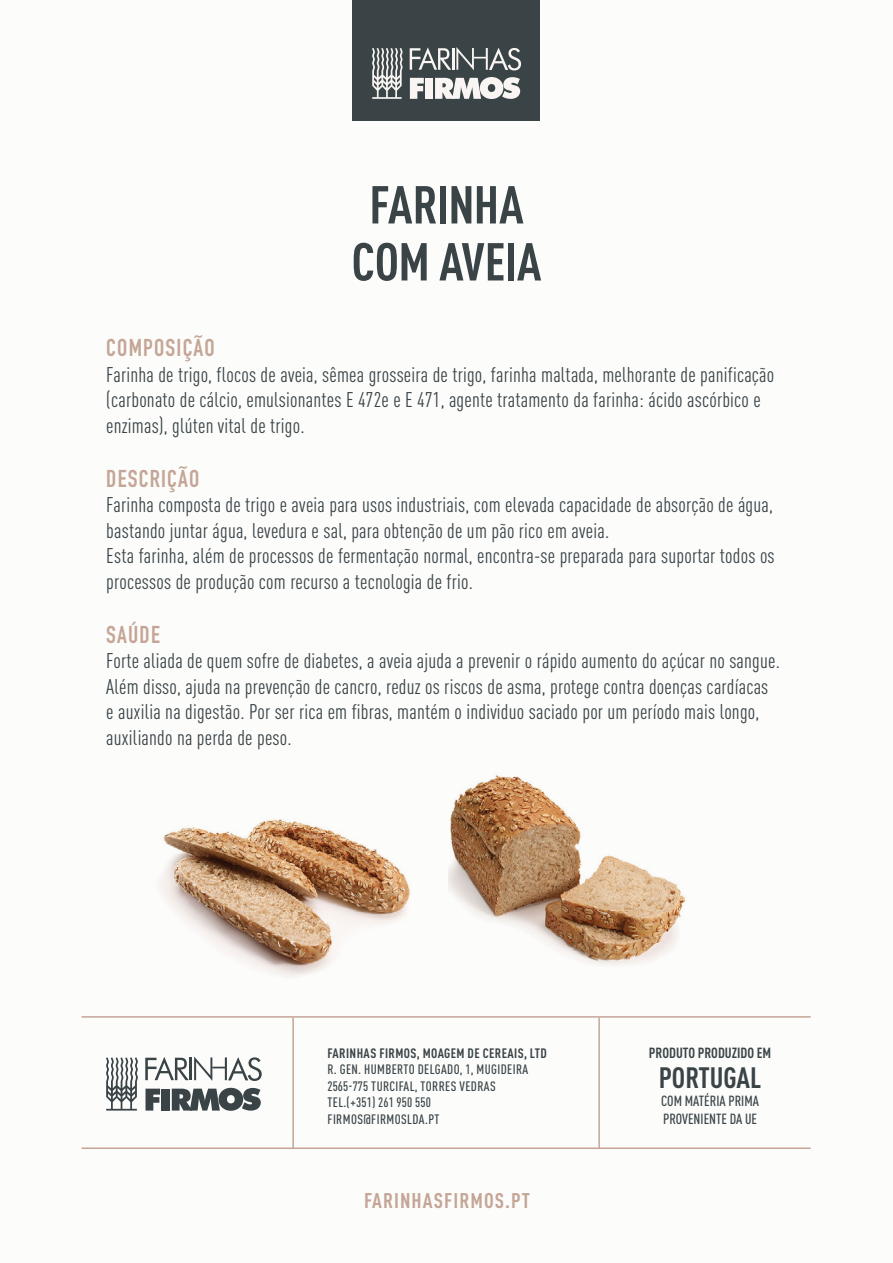
<style>
.page{position:relative;width:893px;height:1263px;background:#fcfcfb}
.page>*{position:absolute;margin:0;border:0;box-sizing:border-box;transform-origin:0 0}
.t1{font:700 condensed 52.5px "DIN Pro";letter-spacing:-.01em;color:#3a4447}
.t2{font:700 condensed 29.1px "DIN Pro";color:#3a4447}
.t3{font:700 24px "DIN Condensed";letter-spacing:.05em;color:#c4a596}
.t4{font:condensed 21px/25.5px "DIN Pro";letter-spacing:.01em;color:#3a4447}
.t5{font:700 condensed 21px "DIN Pro";letter-spacing:.05em;color:#c4a596}
.t6{font:500 condensed 14.55px/17.4px "DIN Pro";color:#3a4447}
.t7{font:700 condensed 14.55px "DIN Pro";color:#3a4447}
.t8{font:500 condensed 13.5px/16.5px "DIN Pro";letter-spacing:.03em;color:#3a4447}
.t9{font:700 condensed 13.5px "DIN Pro";letter-spacing:.03em;color:#3a4447}
</style>
<div class="page">
<svg style="left:106px;top:1058px;width:32px;height:52px"></svg>
<svg style="left:145px;top:1056px;width:117px;height:25px"></svg>
<div style="left:162px;top:1089px;width:8px;height:21px;background:#3a4447"></div>
<svg style="left:146px;top:1089px;width:14px;height:21px"></svg>
<svg style="left:172px;top:1088px;width:89px;height:23px"></svg>
<hr style="left:82px;top:1016px;width:729px;height:2px;background:#c4a596">
<hr style="left:292px;top:1018px;width:2px;height:131px;background:#c4a596">
<hr style="left:598px;top:1018px;width:2px;height:131px;background:#c4a596">
<hr style="left:82px;top:1147px;width:729px;height:2px;background:#c4a596">
<img style="left:162px;top:819px;width:287px;height:157px">
<img style="left:449px;top:775px;width:237px;height:190px">
<div style="left:352px;top:0;width:188px;height:120px;background:#3a4447"></div>
<svg style="left:372px;top:48px;width:31px;height:51px"></svg>
<svg style="left:410px;top:47px;width:111px;height:23px"></svg>
<div style="left:425px;top:78px;width:8px;height:21px;background:#f8f5f2"></div>
<svg style="left:410px;top:78px;width:14px;height:21px"></svg>
<svg style="left:435px;top:77px;width:85px;height:22px"></svg>
<p class="t1" style="left:369px;top:165px;width:156px">FARINHA</p>
<p class="t1" style="left:352px;top:222px;width:191px">COM AVEIA</p>
<p class="t3" style="left:106px;top:332px;width:110px">COMPOSIÇÃO</p>
<p class="t4" style="left:106px;top:360px;width:669px">Farinha de trigo, flocos de aveia, sêmea grosseira de trigo, farinha maltada, melhorante de panificação (carbonato de cálcio, emulsionantes E 472e e E 471, agente tratamento da farinha: ácido ascórbico e enzimas), glúten vital de trigo.</p>
<p class="t3" style="left:106px;top:462px;width:95px">DESCRIÇÃO</p>
<p class="t4" style="left:106px;top:491px;width:668px">Farinha composta de trigo e aveia para usos industriais, com elevada capacidade de absorção de água, bastando juntar água, levedura e sal, para obtenção de um pão rico em aveia.</p>
<p class="t4" style="left:106px;top:542px;width:670px">Esta farinha, além de processos de fermentação normal, encontra-se preparada para suportar todos os processos de produção com recurso a tecnologia de frio.</p>
<p class="t3" style="left:106px;top:618px;width:55px">SAÚDE</p>
<p class="t4" style="left:106px;top:647px;width:675px">Forte aliada de quem sofre de diabetes, a aveia ajuda a prevenir o rápido aumento do açúcar no sangue.<br>Além disso, ajuda na prevenção de cancro, reduz os riscos de asma, protege contra doenças cardíacas e auxilia na digestão. Por ser rica em fibras, mantém o individuo saciado por um período mais longo, auxiliando na perda de peso.</p>
<p class="t9" style="left:328px;top:1043px;width:221px">FARINHAS FIRMOS, MOAGEM DE CEREAIS, LTD</p>
<p class="t8" style="left:327px;top:1060px;width:202px">R. GEN. HUMBERTO DELGADO, 1, MUGIDEIRA<br>2565-775 TURCIFAL, TORRES VEDRAS<br>TEL.(+351) 261 950 550<br>FIRMOS@FIRMOSLDA.PT</p>
<p class="t5" style="left:364px;top:1184px;width:167px">FARINHASFIRMOS.PT</p>
<p class="t7" style="left:649px;top:1042px;width:124px">PRODUTO PRODUZIDO EM</p>
<h2 class="t2" style="left:659px;top:1055px;width:104px">PORTUGAL</h2>
<p class="t6" style="left:661px;top:1091px;width:99px">COM MATÉRIA PRIMA<br>PROVENIENTE DA UE</p>
</div>
